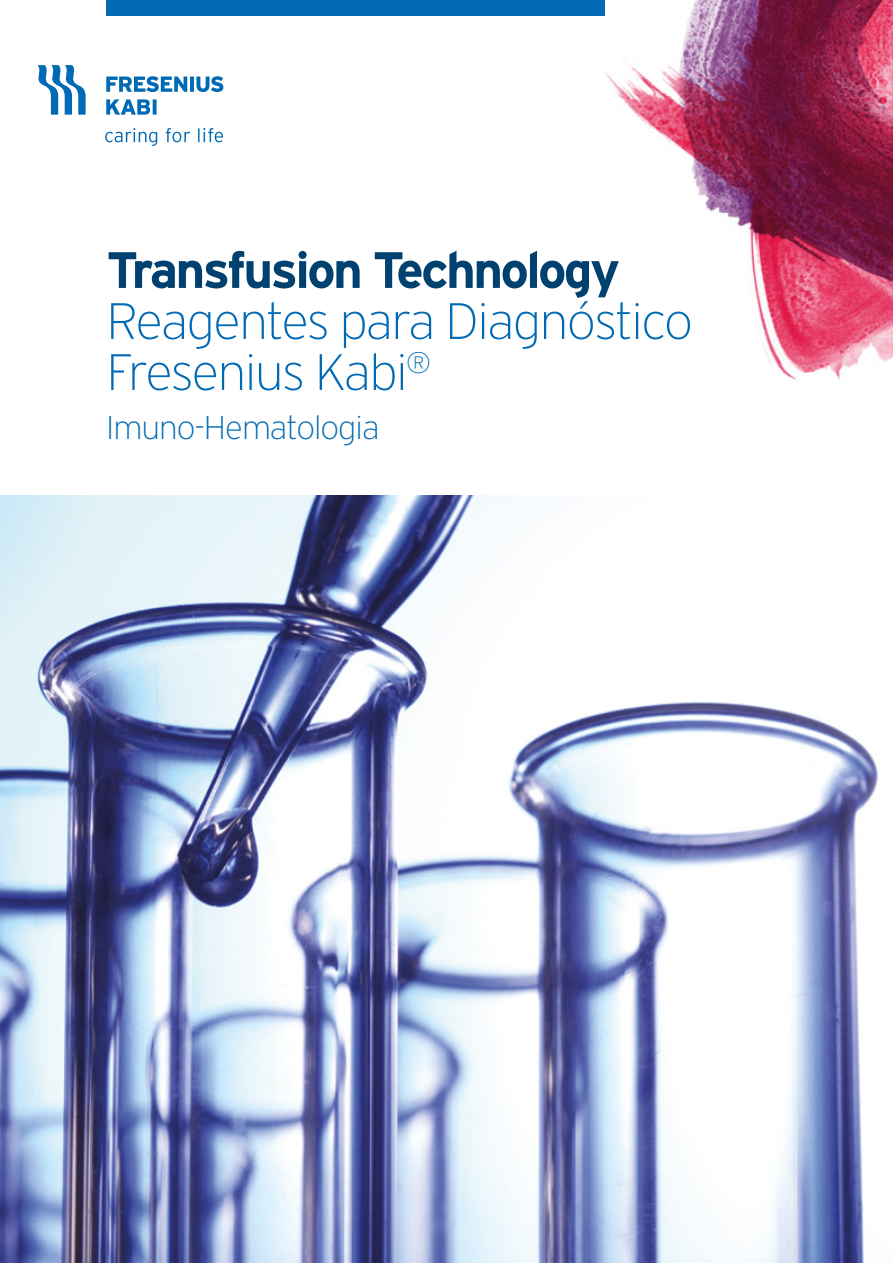
<style>
.page{position:relative;width:893px;height:1263px;background:#fff}
.page>*{position:absolute;margin:0;border:0;box-sizing:border-box;transform-origin:0 0}
.t1{font:200 51px/51px "Interstate";letter-spacing:-.03em;color:#006ab4}
.t2{font:700 51px "Interstate";letter-spacing:-.05em;color:#004170}
.t3{font:200 33px "Interstate";letter-spacing:-.03em;color:#006ab4}
</style>
<div class="page">
<svg style="left:38px;top:65px;width:48px;height:50px"></svg>
<svg style="left:106px;top:99px;width:51px;height:16px"></svg>
<svg style="left:106px;top:76px;width:117px;height:16px"></svg>
<svg style="left:105px;top:128px;width:118px;height:18px"></svg>
<div style="left:106px;top:0;width:499px;height:15px;background:#006ab4"></div>
<img style="left:605px;top:0;width:288px;height:383px">
<img style="left:0;top:495px;width:879px;height:768px">
<p class="t2" style="left:106px;top:241px;width:515px">Transfusion Technology</p>
<p class="t1" style="left:106px;top:296px;width:588px">Reagentes para Diagnóstico<br>Fresenius Kabi<sup>®</sup></p>
<p class="t3" style="left:106px;top:410px;width:275px">Imuno-Hematologia</p>
</div>
